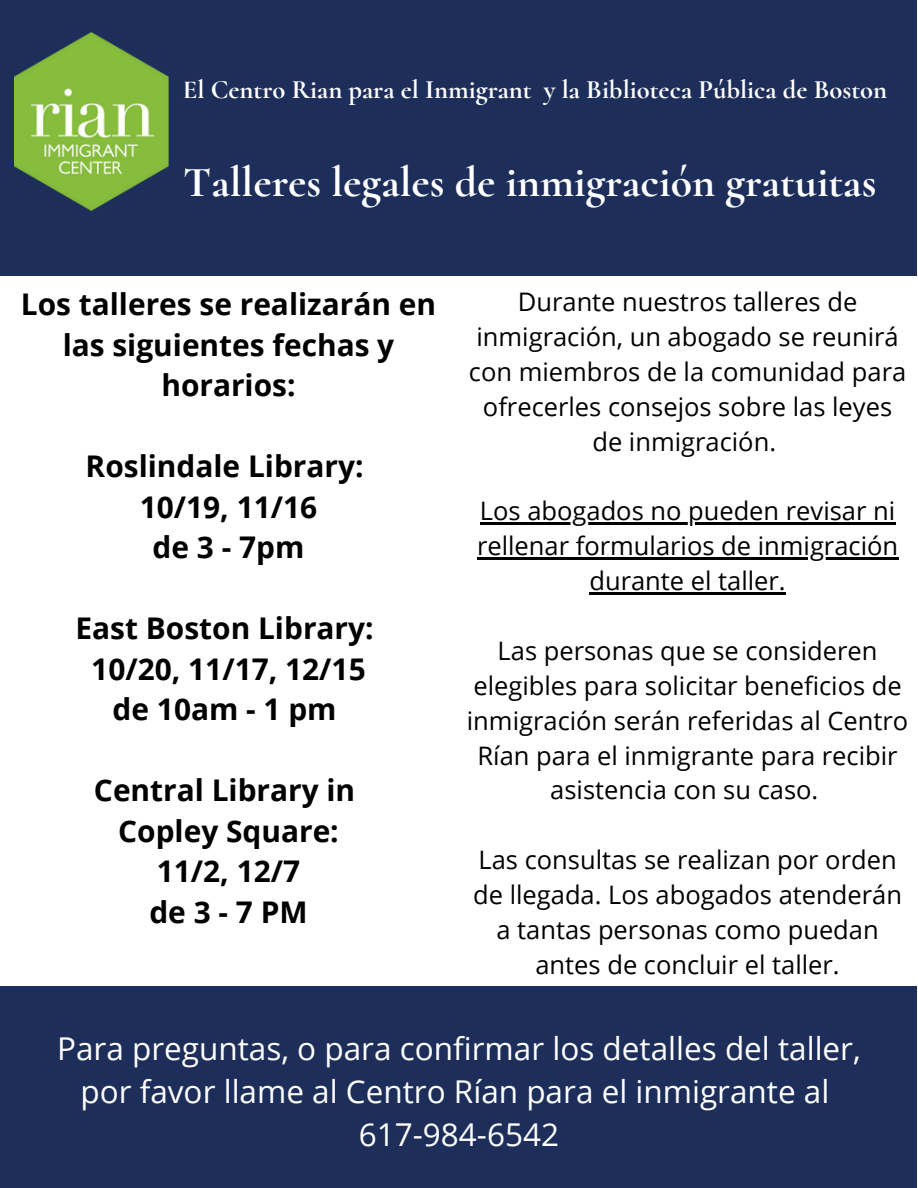
<style>
.page{position:relative;width:918px;height:1188px;background:#fff}
.page>*{position:absolute;margin:0;border:0;box-sizing:border-box;transform-origin:0 0}
.t1{font:700 43.8px "Cormorant";color:#fff}
.t2{font:31.5px/42.8px "Open Sans";color:#fff;text-align:center}
.t3{font:700 29.85px/40.5px "Open Sans";color:#000;text-align:center}
.t4{font:700 26.55px "Cormorant";color:#fff}
.t5{font:25.5px/34.8px "Open Sans";color:#000;text-align:center}
</style>
<div class="page">
<div style="left:0;top:0;width:917px;height:276px;background:#1d2e5a"></div>
<div style="left:0;top:987px;width:917px;height:201px;background:#1d2e5a"></div>
<img style="left:15px;top:32px;width:154px;height:178px">
<hr style="left:480px;top:523px;width:415px;height:2px;background:#000">
<hr style="left:477px;top:558px;width:421px;height:2px;background:#000">
<hr style="left:589px;top:592px;width:197px;height:3px;background:#000">
<p class="t4" style="left:183px;top:73px;width:706px">El Centro Rian para el Inmigrant y la Biblioteca Pública de Boston</p>
<p class="t1" style="left:183px;top:156px;width:695px">Talleres legales de inmigración gratuitas</p>
<p class="t3" style="left:21px;top:283px;width:417px">Los talleres se realizarán en las siguientes fechas y horarios:</p>
<p class="t3" style="left:86px;top:445px;width:279px">Roslindale Library:</p>
<p class="t3" style="left:140px;top:486px;width:179px">10/19, 11/16</p>
<p class="t3" style="left:153px;top:526px;width:153px">de 3 - 7pm</p>
<p class="t3" style="left:76px;top:607px;width:300px">East Boston Library:</p>
<p class="t3" style="left:91px;top:648px;width:276px">10/20, 11/17, 12/15</p>
<p class="t3" style="left:113px;top:688px;width:225px">de 10am - 1 pm</p>
<p class="t3" style="left:94px;top:769px;width:263px">Central Library in</p>
<p class="t3" style="left:118px;top:810px;width:222px">Copley Square:</p>
<p class="t3" style="left:157px;top:850px;width:145px">11/2, 12/7</p>
<p class="t3" style="left:149px;top:891px;width:160px">de3-7PM</p>
<p class="t5" style="left:469px;top:284px;width:439px">Durante nuestros talleres de inmigración, un abogado se reunirá con miembros de la comunidad para ofrecerles consejos sobre las leyes de inmigración.</p>
<p class="t5" style="left:477px;top:493px;width:423px">Los abogados no pueden revisar ni rellenar formularios de inmigración durante el taller.</p>
<p class="t5" style="left:467px;top:633px;width:443px">Las personas que se consideren elegibles para solicitar beneficios de inmigración serán referidas al Centro Rían para el inmigrante para recibir asistencia con su caso.</p>
<p class="t5" style="left:473px;top:842px;width:430px">Las consultas se realizan por orden de llegada. Los abogados atenderán a tantas personas como puedan antes de concluir el taller.</p>
<p class="t2" style="left:57px;top:1027px;width:805px">Para preguntas, o para confirmar los detalles del taller, por favor llame al Centro Rían para el inmigrante al</p>
<p class="t2" style="left:359px;top:1112px;width:202px">617-984-6542</p>
</div>
